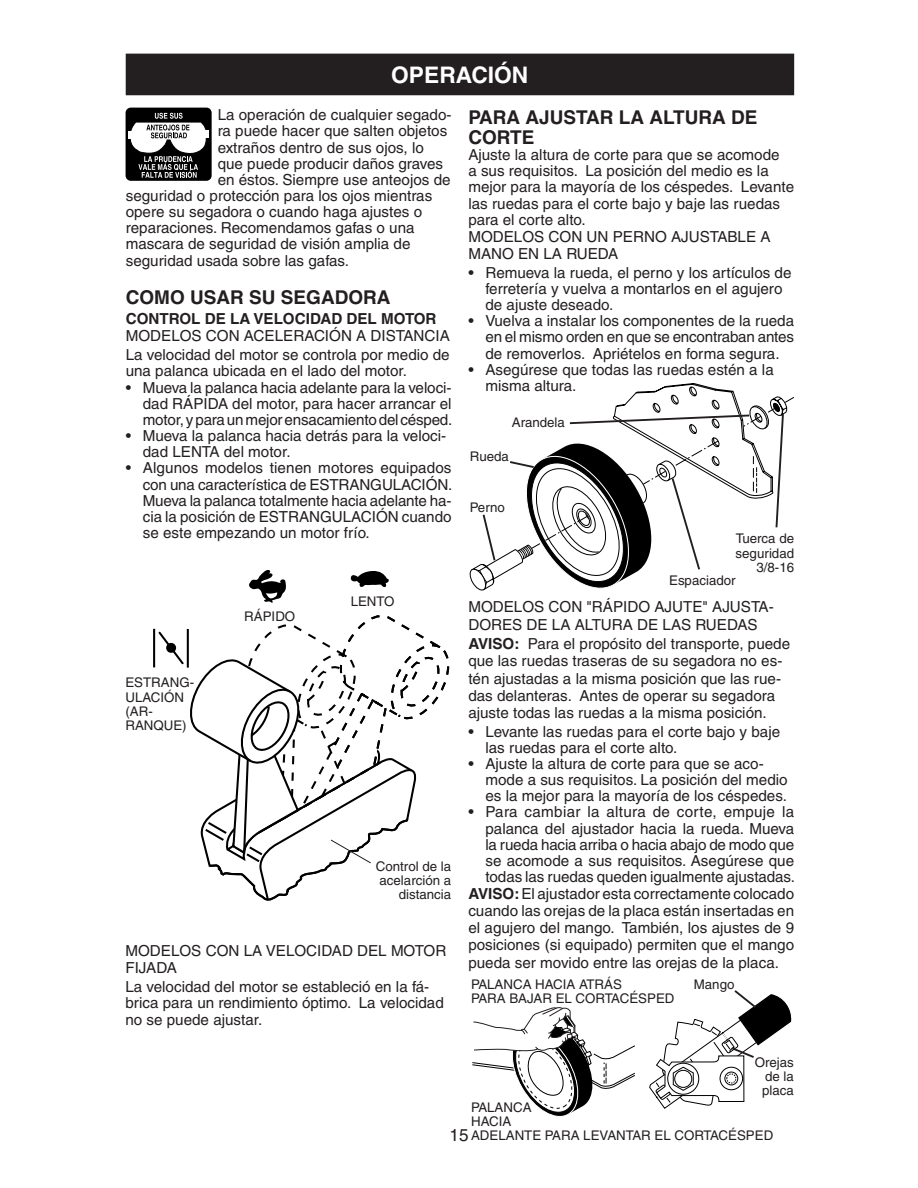
<style>
.page{position:relative;width:918px;height:1188px;background:#fff}
.page>*{position:absolute;margin:0;border:0;box-sizing:border-box;transform-origin:0 0}
.t1{font:700 22.8px "Helvetica";color:#fff}
.t2{font:700 19.05px/20px "Helvetica";color:#231f20}
.t3{font:17.1px "Helvetica";color:#231f20}
.t4{font:15.15px/16.2px "Helvetica";color:#231f20}
.t5{font:15.15px "Helvetica";letter-spacing:.02em;color:#231f20}
.t6{font:700 15.15px "Helvetica";color:#231f20}
.t7{font:13.35px/14.2px "Helvetica";color:#231f20}
.s1{font-weight:700}
</style>
<div class="page">
<svg style="left:249px;top:570px;width:37px;height:33px"></svg>
<svg style="left:350px;top:571px;width:39px;height:16px"></svg>
<hr style="left:153px;top:629px;width:2px;height:38px;background:#000">
<svg style="left:158px;top:615px;width:292px;height:286px"></svg>
<div style="left:126px;top:54px;width:668px;height:41px;background:#231f20"></div>
<div style="left:126px;top:108px;width:86px;height:73px;background:#000;border-radius:5px"></div>
<svg style="left:128px;top:113px;width:80px;height:65px"></svg>
<svg style="left:470px;top:383px;width:324px;height:207px"></svg>
<svg style="left:472px;top:1007px;width:163px;height:110px"></svg>
<svg style="left:649px;top:990px;width:143px;height:119px"></svg>
<h1 class="t1" style="left:391px;top:66px;width:139px">OPERACIÓN</h1>
<p class="t4" style="left:218px;top:108px;width:235px">La operación de cualquier segado-</p>
<p class="t4" style="left:218px;top:124px;width:231px">ra puede hacer que salten objetos</p>
<p class="t4" style="left:218px;top:141px;width:208px">extraños dentro de sus ojos, lo</p>
<p class="t4" style="left:218px;top:157px;width:227px">que puede producir daños graves</p>
<p class="t4" style="left:218px;top:173px;width:234px">en éstos. Siempre use anteojos de</p>
<p class="t4" style="left:126px;top:189px;width:308px">seguridad o protección para los ojos mientras</p>
<p class="t4" style="left:126px;top:205px;width:298px">opere su segadora o cuando haga ajustes o</p>
<p class="t4" style="left:126px;top:221px;width:290px">reparaciones. Recomendamos gafas o una</p>
<p class="t4" style="left:126px;top:237px;width:286px">mascara de seguridad de visión amplia de</p>
<p class="t4" style="left:126px;top:254px;width:225px">seguridad usada sobre las gafas.</p>
<p class="t2" style="left:126px;top:290px;width:266px">COMO USAR SU SEGADORA</p>
<p class="t6" style="left:126px;top:313px;width:312px">CONTROL DE LA VELOCIDAD DEL MOTOR</p>
<p class="t4" style="left:126px;top:328px;width:326px;line-height:18.9px">MODELOS CON ACELERACIÓN A DISTANCIA<br>La velocidad del motor se controla por medio de</p>
<p class="t4" style="left:126px;top:365px;width:283px">una palanca ubicada en el lado del motor.</p>
<p class="t4" style="left:143px;top:381px;width:311px;text-align:justify;text-indent:-17px">• Mueva la palanca hacia adelante para la veloci&shy;dad RÁPIDA del motor, para hacer arrancar el motor, y para un mejor ensacamiento del césped.</p>
<p class="t4" style="left:143px;top:429px;width:305px;text-indent:-17px">• Mueva la palanca hacia detrás para la veloci&shy;dad LENTA del motor.</p>
<p class="t4" style="left:143px;top:461px;width:311px;text-align:justify;text-indent:-17px">• Algunos modelos tienen motores equipados con una característica de ESTRANGULACIÓN.<br>Mueva la palanca totalmente hacia adelante ha&shy;cia la posición de ESTRANGULACIÓN cuando se este empezando un motor frío.</p>
<p class="t2" style="left:468px;top:109px;width:291px">PARA AJUSTAR LA ALTURA DE<br>CORTE</p>
<p class="t4" style="left:468px;top:148px;width:327px">Ajuste la altura de corte para que se acomode<br>a sus requisitos. La posición del medio es la mejor para la mayoría de los céspedes. Levante las ruedas para el corte bajo y baje las ruedas para el corte alto.<br>MODELOS CON UN PERNO AJUSTABLE A MANO EN LA RUEDA</p>
<p class="t4" style="left:485px;top:266px;width:308px;text-indent:-17px">• Remueva la rueda, el perno y los artículos de ferretería y vuelva a montarlos en el agujero de ajuste deseado.</p>
<p class="t4" style="left:485px;top:314px;width:310px;text-align:justify;text-indent:-17px">• Vuelva a instalar los componentes de la rueda en el mismo orden en que se encontraban antes de removerlos. Apriételos en forma segura.</p>
<p class="t4" style="left:485px;top:363px;width:290px;text-indent:-17px">• Asegúrese que todas las ruedas estén a la misma altura.</p>
<p class="t7" style="left:512px;top:416px;width:55px">Arandela</p>
<p class="t7" style="left:470px;top:451px;width:41px">Rueda</p>
<p class="t7" style="left:470px;top:501px;width:37px">Perno</p>
<p class="t7" style="left:736px;top:533px;width:60px">Tuerca de</p>
<p class="t7" style="left:736px;top:547px;width:60px">seguridad</p>
<p class="t7" style="left:756px;top:561px;width:39px">3/8-16</p>
<p class="t7" style="left:125px;top:677px;width:70px">ESTRANG-<br>ULACIÓN (AR-<br>RANQUE)</p>
<p class="t7" style="left:244px;top:610px;width:52px">RÁPIDO</p>
<p class="t7" style="left:351px;top:595px;width:45px">LENTO</p>
<p class="t7" style="left:376px;top:860px;width:77px;text-align:right">Control de la acelarción a distancia</p>
<p class="t4" style="left:125px;top:944px;width:322px;line-height:17.1px">MODELOS CON LA VELOCIDAD DEL MOTOR<br>FIJADA</p>
<p class="t4" style="left:125px;top:980px;width:320px">La velocidad del motor se estableció en la fá&shy;brica para un rendimiento óptimo. La velocidad no se puede ajustar.</p>
<p class="t7" style="left:669px;top:575px;width:68px">Espaciador</p>
<p class="t4" style="left:468px;top:600px;width:307px;line-height:17.1px">MODELOS CON "RÁPIDO AJUTE" AJUSTA-<br>DORES DE LA ALTURA DE LAS RUEDAS</p>
<p class="t4" style="left:468px;top:637px;width:323px;line-height:17.1px"><span class="s1">AVISO:</span> Para el propósito del transporte, puede que las ruedas traseras de su segadora no es&shy;tén ajustadas a la misma posición que las rue&shy;das delanteras. Antes de operar su segadora ajuste todas las ruedas a la misma posición.</p>
<p class="t4" style="left:485px;top:725px;width:296px;text-indent:-17px">• Levante las ruedas para el corte bajo y baje las ruedas para el corte alto.</p>
<p class="t4" style="left:485px;top:757px;width:304px;text-indent:-17px">• Ajuste la altura de corte para que se aco&shy;mode a sus requisitos. La posición del medio es la mejor para la mayoría de los céspedes.</p>
<p class="t5" style="left:468px;top:807px;width:327px">• Para cambiar la altura de corte, empuje la</p>
<p class="t4" style="left:485px;top:822px;width:310px">palanca del ajustador hacia la rueda. Mueva</p>
<p class="t4" style="left:485px;top:838px;width:310px">la rueda hacia arriba o hacia abajo de modo que</p>
<p class="t4" style="left:485px;top:854px;width:310px">se acomode a sus requisitos. Asegúrese que</p>
<p class="t4" style="left:485px;top:870px;width:311px">todas las ruedas queden igualmente ajustadas.</p>
<p class="t4" style="left:468px;top:887px;width:327px"><span class="s1">AVISO:</span> El ajustador esta correctamente colocado</p>
<p class="t4" style="left:468px;top:904px;width:327px">cuando las orejas de la placa están insertadas en</p>
<p class="t4" style="left:468px;top:921px;width:327px">el agujero del mango. También, los ajustes de 9</p>
<p class="t4" style="left:468px;top:938px;width:327px">posiciones (si equipado) permiten que el mango</p>
<p class="t4" style="left:468px;top:956px;width:312px">pueda ser movido entre las orejas de la placa.</p>
<p class="t7" style="left:471px;top:979px;width:205px">PALANCA HACIA ATRÁS<br>PARA BAJAR EL CORTACÉSPED</p>
<p class="t7" style="left:694px;top:979px;width:42px">Mango</p>
<p class="t7" style="left:762px;top:1056px;width:33px;text-align:justify;text-indent:-7px">Orejas de la placa</p>
<p class="t7" style="left:471px;top:1101px;width:304px">PALANCA<br>HACIA<br>ADELANTE PARA LEVANTAR EL CORTACÉSPED</p>
<p class="t3" style="left:450px;top:1128px;width:21px">15</p>
</div>
